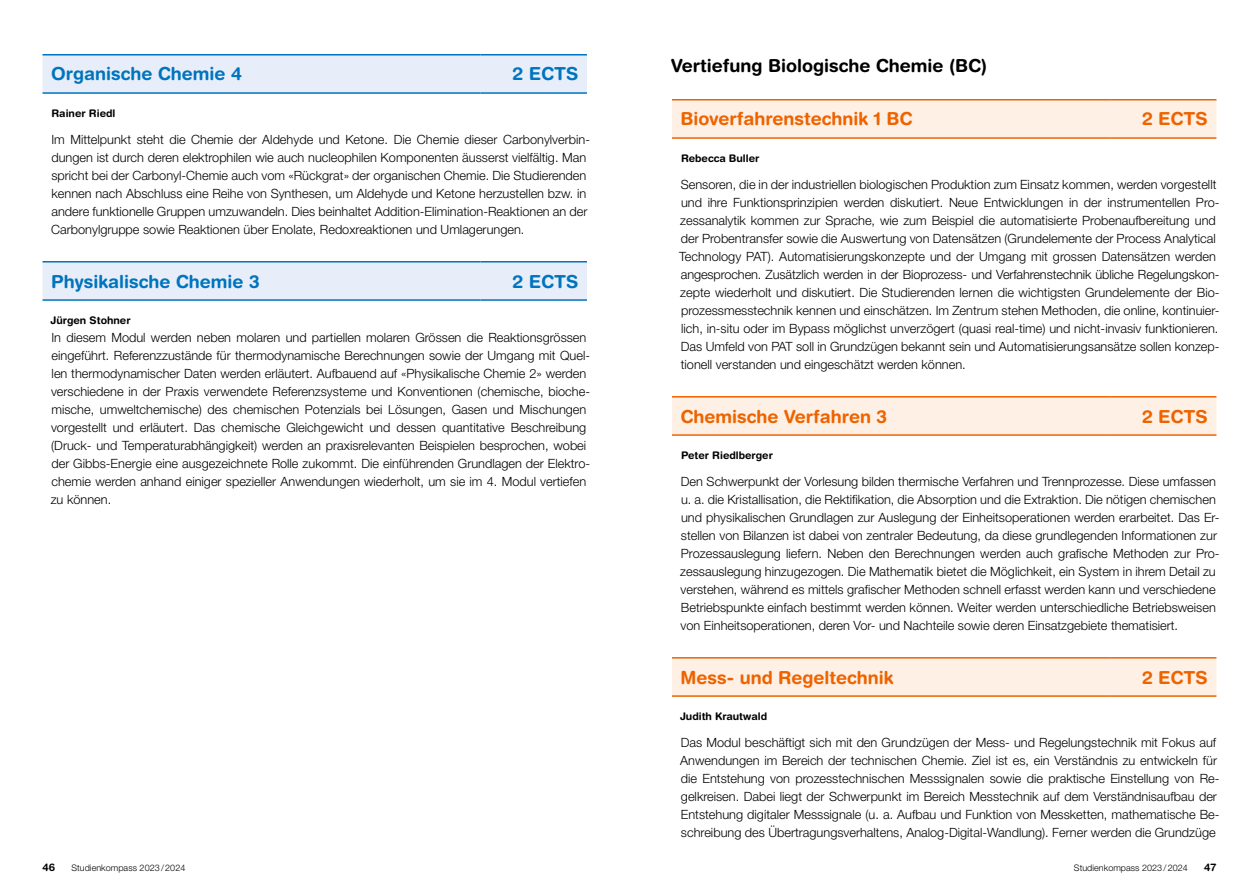
<style>
.page{position:relative;width:1259px;height:893px;background:#fff}
.page>*{position:absolute;margin:0;border:0;box-sizing:border-box;transform-origin:0 0}
.t1{font:700 18px "Helvetica Rounded LT Std";color:#ee6300}
.t2{font:700 18px "Helvetica Rounded LT Std";color:#0074bd}
.t3{font:700 18px "Helvetica Rounded LT Std";color:#000}
.t4{font:300 12.75px/18px "Helvetica Neue LT Pro";color:#000}
.t5{font:700 10.5px "Helvetica Rounded LT Std";color:#000}
.t6{font:300 9px "Helvetica Neue LT Pro";letter-spacing:.005em;color:#000}
</style>
<div class="page">
<div style="left:43px;top:56px;width:544px;height:36px;background:#e7eef9"></div>
<hr style="left:43px;top:54px;width:437px;height:2px;background:#0074bd">
<hr style="left:480px;top:54px;width:107px;height:2px;background:#0074bd">
<hr style="left:43px;top:92px;width:437px;height:2px;background:#0074bd">
<hr style="left:480px;top:92px;width:107px;height:2px;background:#0074bd">
<div style="left:43px;top:263px;width:544px;height:36px;background:#e7eef9"></div>
<hr style="left:43px;top:261px;width:437px;height:2px;background:#0074bd">
<hr style="left:480px;top:261px;width:107px;height:2px;background:#0074bd">
<hr style="left:43px;top:299px;width:437px;height:2px;background:#0074bd">
<hr style="left:480px;top:299px;width:107px;height:2px;background:#0074bd">
<div style="left:672px;top:101px;width:544px;height:36px;background:#fef0e4"></div>
<hr style="left:672px;top:99px;width:438px;height:2px;background:#ee6300">
<hr style="left:1110px;top:99px;width:106px;height:2px;background:#ee6300">
<hr style="left:672px;top:137px;width:438px;height:2px;background:#ee6300">
<hr style="left:1110px;top:137px;width:106px;height:2px;background:#ee6300">
<div style="left:672px;top:398px;width:544px;height:36px;background:#fef0e4"></div>
<hr style="left:672px;top:396px;width:438px;height:2px;background:#ee6300">
<hr style="left:1110px;top:396px;width:106px;height:2px;background:#ee6300">
<hr style="left:672px;top:434px;width:438px;height:2px;background:#ee6300">
<hr style="left:1110px;top:434px;width:106px;height:2px;background:#ee6300">
<div style="left:672px;top:659px;width:544px;height:36px;background:#fef0e4"></div>
<hr style="left:672px;top:657px;width:438px;height:2px;background:#ee6300">
<hr style="left:1110px;top:657px;width:106px;height:2px;background:#ee6300">
<hr style="left:672px;top:695px;width:438px;height:2px;background:#ee6300">
<hr style="left:1110px;top:695px;width:106px;height:2px;background:#ee6300">
<h1 class="t2" style="left:51px;top:63px;width:193px">Organische Chemie 4</h1>
<h1 class="t2" style="left:512px;top:63px;width:67px">2 ECTS</h1>
<p class="t5" style="left:51px;top:107px;width:65px">Rainer Riedl</p>
<p class="t4" style="left:51px;top:130px;width:540px">Im Mittelpunkt steht die Chemie der Aldehyde und Ketone. Die Chemie dieser Carbonylverbin&shy;dungen ist durch deren elektrophilen wie auch nucleophilen Komponenten äusserst vielfältig. Man spricht bei der Carbonyl-Chemie auch vom «Rückgrat» der organischen Chemie. Die Studierenden kennen nach Abschluss eine Reihe von Synthesen, um Aldehyde und Ketone herzustellen bzw. in andere funktionelle Gruppen umzuwandeln. Dies beinhaltet Addition-Elimination-Reaktionen an der Carbonylgruppe sowie Reaktionen über Enolate, Redoxreaktionen und Umlagerungen.</p>
<h1 class="t2" style="left:51px;top:270px;width:210px">Physikalische Chemie 3</h1>
<h1 class="t2" style="left:512px;top:270px;width:67px">2 ECTS</h1>
<p class="t5" style="left:51px;top:314px;width:82px">Jürgen Stohner</p>
<p class="t4" style="left:51px;top:328px;width:541px">In diesem Modul werden neben molaren und partiellen molaren Grössen die Reaktionsgrössen eingeführt. Referenzzustände für thermodynamische Berechnungen sowie der Umgang mit Quel&shy;len thermodynamischer Daten werden erläutert. Aufbauend auf «Physikalische Chemie 2» werden verschiedene in der Praxis verwendete Referenzsysteme und Konventionen (chemische, bioche&shy;mische, umweltchemische) des chemischen Potenzials bei Lösungen, Gasen und Mischungen vorgestellt und erläutert. Das chemische Gleichgewicht und dessen quantitative Beschreibung (Druck- und Temperaturabhängigkeit) werden an praxisrelevanten Beispielen besprochen, wobei der Gibbs-Energie eine ausgezeichnete Rolle zukommt. Die einführenden Grundlagen der Elektro&shy;chemie werden anhand einiger spezieller Anwendungen wiederholt, um sie im 4. Modul vertiefen zu können.</p>
<h1 class="t3" style="left:671px;top:55px;width:318px">Vertiefung Biologische Chemie (BC)</h1>
<h1 class="t1" style="left:680px;top:108px;width:234px">Bioverfahrenstechnik 1 BC</h1>
<h1 class="t1" style="left:1142px;top:108px;width:67px">2 ECTS</h1>
<p class="t5" style="left:681px;top:152px;width:80px">Rebecca Buller</p>
<p class="t4" style="left:679px;top:175px;width:542px">Sensoren, die in der industriellen biologischen Produktion zum Einsatz kommen, werden vorgestellt und ihre Funktionsprinzipien werden diskutiert. Neue Entwicklungen in der instrumentellen Pro&shy;zessanalytik kommen zur Sprache, wie zum Beispiel die automatisierte Probenaufbereitung und der Probentransfer sowie die Auswertung von Datensätzen (Grundelemente der Process Analytical Technology PAT). Automatisierungskonzepte und der Umgang mit grossen Datensätzen werden angesprochen. Zusätzlich werden in der Bioprozess- und Verfahrenstechnik übliche Regelungskon&shy;zepte wiederholt und diskutiert. Die Studierenden lernen die wichtigsten Grundelemente der Bio&shy;prozessmesstechnik kennen und einschätzen. Im Zentrum stehen Methoden, die online, kontinuier&shy;lich, in-situ oder im Bypass möglichst unverzögert (quasi real-time) und nicht-invasiv funktionieren.<br>Das Umfeld von PAT soll in Grundzügen bekannt sein und Automatisierungsansätze sollen konzep&shy;tionell verstanden und eingeschätzt werden können.</p>
<h1 class="t1" style="left:680px;top:405px;width:208px">Chemische Verfahren 3</h1>
<h1 class="t1" style="left:1142px;top:405px;width:67px">2 ECTS</h1>
<p class="t5" style="left:681px;top:449px;width:93px">Peter Riedlberger</p>
<p class="t4" style="left:680px;top:472px;width:541px">Den Schwerpunkt der Vorlesung bilden thermische Verfahren und Trennprozesse. Diese umfassen u. a. die Kristallisation, die Rektifikation, die Absorption und die Extraktion. Die nötigen chemischen und physikalischen Grundlagen zur Auslegung der Einheitsoperationen werden erarbeitet. Das Er&shy;stellen von Bilanzen ist dabei von zentraler Bedeutung, da diese grundlegenden Informationen zur Prozessauslegung liefern. Neben den Berechnungen werden auch grafische Methoden zur Pro&shy;zessauslegung hinzugezogen. Die Mathematik bietet die Möglichkeit, ein System in ihrem Detail zu verstehen, während es mittels grafischer Methoden schnell erfasst werden kann und verschiedene Betriebspunkte einfach bestimmt werden können. Weiter werden unterschiedliche Betriebsweisen von Einheitsoperationen, deren Vor- und Nachteile sowie deren Einsatzgebiete thematisiert.</p>
<h1 class="t1" style="left:680px;top:666px;width:215px">Mess- und Regeltechnik</h1>
<h1 class="t1" style="left:1142px;top:666px;width:67px">2 ECTS</h1>
<p class="t5" style="left:680px;top:710px;width:89px">Judith Krautwald</p>
<p class="t4" style="left:680px;top:733px;width:541px">Das Modul beschäftigt sich mit den Grundzügen der Mess- und Regelungstechnik mit Fokus auf Anwendungen im Bereich der technischen Chemie. Ziel ist es, ein Verständnis zu entwickeln für die Entstehung von prozesstechnischen Messsignalen sowie die praktische Einstellung von Re&shy;gelkreisen. Dabei liegt der Schwerpunkt im Bereich Messtechnik auf dem Verständnisaufbau der Entstehung digitaler Messsignale (u. a. Aufbau und Funktion von Messketten, mathematische Be&shy;schreibung des Übertragungsverhaltens, Analog-Digital-Wandlung). Ferner werden die Grundzüge</p>
<p class="t5" style="left:43px;top:861px;width:14px">46</p>
<p class="t6" style="left:71px;top:862px;width:115px">Studienkompass 2023/2024</p>
<p class="t6" style="left:1074px;top:862px;width:115px">Studienkompass 2023/2024</p>
<p class="t5" style="left:1204px;top:861px;width:14px">47</p>
</div>
